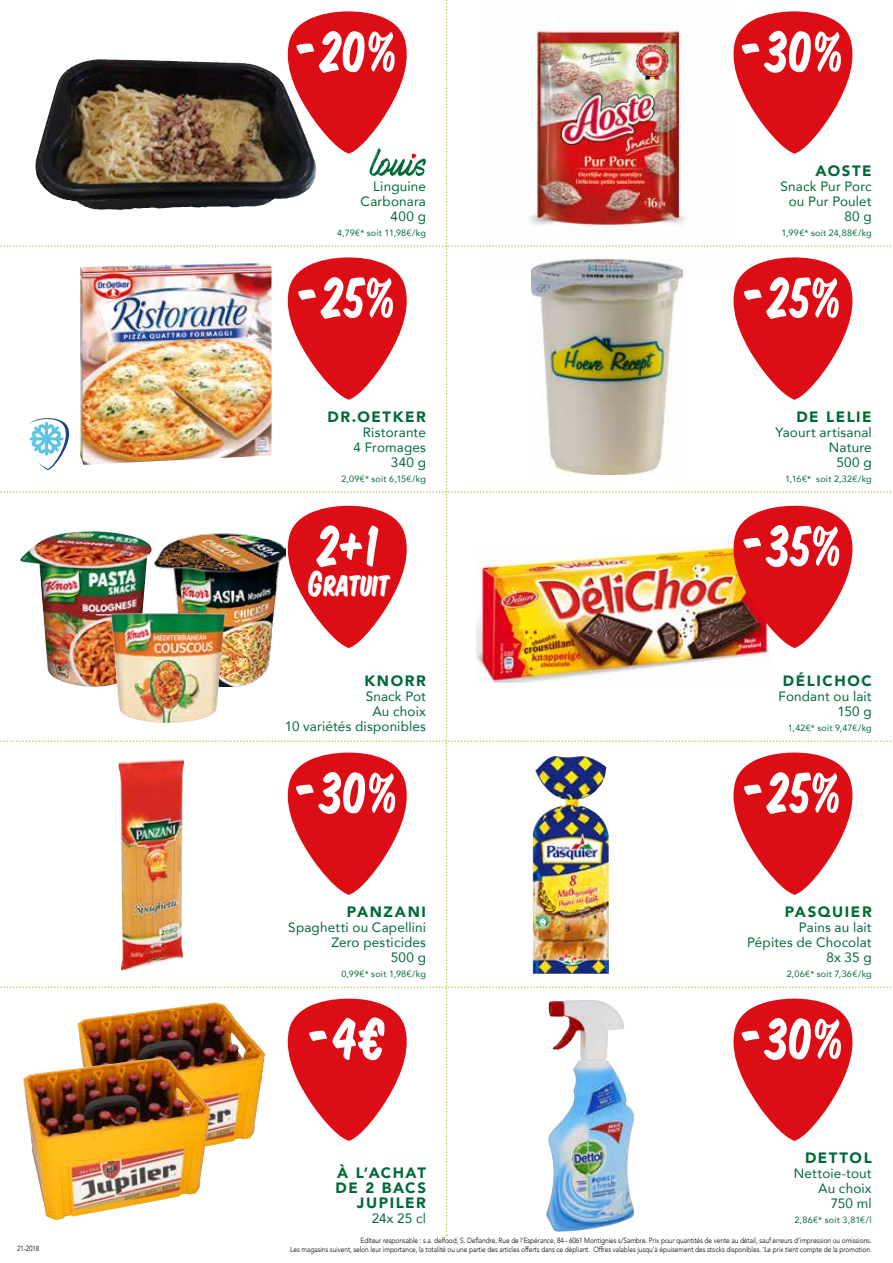
<style>
.page{position:relative;width:893px;height:1263px;background:#fff}
.page>*{position:absolute;margin:0;border:0;box-sizing:border-box;transform-origin:0 0}
.t1{font:53.4px "Komika Title Kaps";color:#fff}
.t2{font:33px "Komika Title Kaps";color:#fff}
.t3{font:900 15px/15px "Avenir";letter-spacing:.105em;color:#006937;text-align:right}
.t4{font:13.5px/15px "Avenir";letter-spacing:.01em;color:#006937;text-align:right}
.t5{font:9px "Avenir";letter-spacing:.025em;color:#006937}
.t6{font:300 7.5px/9px "Avenir";letter-spacing:-.01em;color:#000;text-align:right;scale:.88 1}
</style>
<div class="page">
<img style="left:0;top:0;width:893px;height:1236px">
<img style="left:77px;top:1002px;width:188px;height:163px">
<img style="left:23px;top:1057px;width:188px;height:163px">
<p class="t6" style="left:17px;top:1244px;width:27px">21-2018</p>
<h1 class="t1" style="left:300px;top:11px;width:101px">-20%</h1>
<h1 class="t1" style="left:746px;top:11px;width:102px">-30%</h1>
<h3 class="t4" style="left:361px;top:179px;width:67px">Linguine<br>Carbonara<br>400 g</h3>
<p class="t5" style="left:337px;top:226px;width:90px">4,79€* soit 11,98€/kg</p>
<h3 class="t3" style="left:816px;top:163px;width:58px">AOSTE</h3>
<h3 class="t4" style="left:781px;top:179px;width:93px">Snack Pur Porc ou Pur Poulet<br>80 g</h3>
<p class="t5" style="left:782px;top:226px;width:92px">1,99€* soit 24,88€/kg</p>
<h1 class="t1" style="left:302px;top:257px;width:97px">-25%</h1>
<h1 class="t1" style="left:748px;top:257px;width:97px">-25%</h1>
<h3 class="t3" style="left:327px;top:409px;width:100px">DR.OETKER</h3>
<h3 class="t4" style="left:353px;top:425px;width:74px">Ristorante<br>4 Fromages<br>340 g</h3>
<p class="t5" style="left:341px;top:472px;width:86px">2,09€* soit 6,15€/kg</p>
<h3 class="t3" style="left:796px;top:409px;width:77px">DE LELIE</h3>
<h3 class="t4" style="left:775px;top:425px;width:98px">Yaourt artisanal<br>Nature<br>500 g</h3>
<p class="t5" style="left:785px;top:472px;width:88px">1,16€* soit 2,32€/kg</p>
<h1 class="t1" style="left:319px;top:506px;width:63px">2+1</h1>
<h1 class="t1" style="left:747px;top:506px;width:98px">-35%</h1>
<h2 class="t2" style="left:310px;top:559px;width:82px">GRATUIT</h2>
<h3 class="t3" style="left:364px;top:672px;width:63px">KNORR</h3>
<h3 class="t4" style="left:285px;top:688px;width:143px">Snack Pot<br>Au choix<br>10 variétés disponibles</h3>
<h1 class="t1" style="left:300px;top:752px;width:102px">-30%</h1>
<h3 class="t3" style="left:347px;top:904px;width:81px">PANZANI</h3>
<h3 class="t4" style="left:288px;top:920px;width:139px">Spaghetti ou Capellini<br>Zero pesticides<br>500 g</h3>
<p class="t5" style="left:341px;top:967px;width:86px">0,99€* soit 1,98€/kg</p>
<h1 class="t1" style="left:313px;top:998px;width:75px">-4€</h1>
<h3 class="t3" style="left:336px;top:1165px;width:92px">À L’ACHAT<br>DE 2 BACS<br>JUPILER</h3>
<h3 class="t4" style="left:372px;top:1211px;width:56px">24x 25 cl</h3>
<h3 class="t3" style="left:783px;top:672px;width:90px">DÉLICHOC</h3>
<h3 class="t4" style="left:778px;top:688px;width:95px">Fondant ou lait<br>150 g</h3>
<p class="t5" style="left:788px;top:720px;width:85px">1,42€* soit 9,47€/kg</p>
<h1 class="t1" style="left:748px;top:752px;width:97px">-25%</h1>
<h3 class="t3" style="left:785px;top:904px;width:88px">PASQUIER</h3>
<h3 class="t4" style="left:747px;top:920px;width:126px">Pains au lait<br>Pépites de Chocolat<br>8x 35 g</h3>
<p class="t5" style="left:787px;top:967px;width:87px">2,06€* soit 7,36€/kg</p>
<h1 class="t1" style="left:746px;top:998px;width:102px">-30%</h1>
<h3 class="t3" style="left:805px;top:1150px;width:68px">DETTOL</h3>
<h3 class="t4" style="left:794px;top:1166px;width:79px">Nettoie-tout<br>Au choix<br>750 ml</h3>
<p class="t5" style="left:794px;top:1213px;width:79px">2,86€* soit 3,81€/l</p>
<p class="t6" style="left:290px;top:1236px;width:662px">Editeur responsable : s.a. delfood, S. Deflandre, Rue de l’Espérance, 84 - 6061 Montignies s/Sambre. Prix pour quantités de vente au détail, sauf erreurs d’impression ou omissions.<br>Les magasins suivent, selon leur importance, la totalité ou une partie des articles offerts dans ce dépliant. Offres valables jusqu’à épuisement des stocks disponibles. <sup>*</sup>Le prix tient compte de la promotion.</p>
</div>
